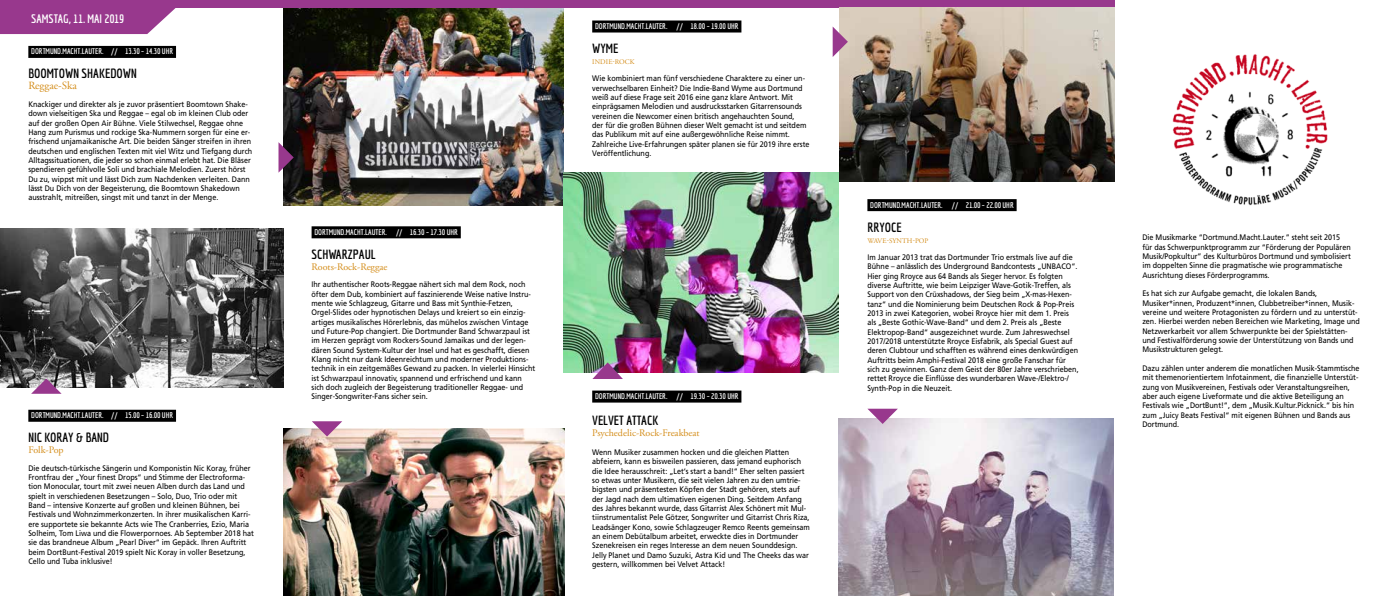
<style>
.page{position:relative;width:1389px;height:596px;background:#fff}
.page>*{position:absolute;margin:0;border:0;box-sizing:border-box;transform-origin:0 0}
.t1{font:700 13px "Economica";color:#000}
.t2{font:700 12px "Economica";color:#fff}
.t3{font:11px "Adobe Garamond Pro";color:#d48d1a}
.t4{font:10px "Adobe Garamond Pro";color:#d48d1a}
.t5{font:8px/9.3px "Frutiger LT Std";color:#000;scale:.9 1}
.t6{font:700 8px "Economica";color:#fff}
.t7{font:7px "Adobe Garamond Pro";letter-spacing:.015em;color:#d48d1a}
</style>
<div class="page">
<div style="left:28px;top:46px;width:148px;height:12px;background:#000"></div>
<img style="left:0;top:228px;width:283px;height:159px">
<div style="left:28px;top:409px;width:148px;height:12px;background:#000"></div>
<svg style="left:0;top:7px;width:184px;height:27px;background:#a44f9a"></svg>
<svg style="left:31px;top:378px;width:31px;height:15px"></svg>
<div style="left:312px;top:226px;width:149px;height:12px;background:#000"></div>
<img style="left:283px;top:428px;width:281px;height:167px">
<img style="left:283px;top:7px;width:281px;height:198px">
<svg style="left:279px;top:142px;width:15px;height:30px"></svg>
<svg style="left:312px;top:421px;width:30px;height:15px"></svg>
<div style="left:867px;top:199px;width:150px;height:12px;background:#000"></div>
<div style="left:592px;top:20px;width:149px;height:12px;background:#000"></div>
<div style="left:592px;top:390px;width:149px;height:12px;background:#000"></div>
<img style="left:839px;top:418px;width:275px;height:177px">
<img style="left:564px;top:172px;width:275px;height:200px">
<img style="left:1172px;top:54px;width:156px;height:152px">
<div style="left:0;top:0;width:1114px;height:7px;background:#98388d"></div>
<img style="left:839px;top:7px;width:275px;height:174px">
<svg style="left:867px;top:408px;width:31px;height:15px"></svg>
<svg style="left:833px;top:27px;width:15px;height:30px"></svg>
<svg style="left:592px;top:362px;width:31px;height:17px"></svg>
<h2 class="t2" style="left:31px;top:11px;width:94px">SAMSTAG, 11. MAI 2019</h2>
<p class="t6" style="left:31px;top:47px;width:144px">DORTMUND.MACHT.LAUTER. // 13.30 – 14.30 UHR</p>
<h1 class="t1" style="left:28px;top:66px;width:110px">BOOMTOWN SHAKEDOWN</h1>
<h3 class="t3" style="left:28px;top:79px;width:50px">Reggae-Ska</h3>
<p class="t5" style="left:28px;top:99px;width:250px">Knackiger und direkter als je zuvor präsentiert Boomtown Shake&shy;down vielseitigen Ska und Reggae – egal ob im kleinen Club oder auf der großen Open Air Bühne. Viele Stilwechsel, Reggae ohne Hang zum Purismus und rockige Ska-Nummern sorgen für eine er&shy;frischend unjamaikanische Art. Die beiden Sänger streifen in ihren deutschen und englischen Texten mit viel Witz und Tiefgang durch Alltagssituationen, die jeder so schon einmal erlebt hat. Die Bläser spendieren gefühlvolle Soli und brachiale Melodien. Zuerst hörst Du zu, wippst mit und lässt Dich zum Nachdenken verleiten. Dann lässt Du Dich von der Begeisterung, die Boomtown Shakedown ausstrahlt, mitreißen, singst mit und tanzt in der Menge.</p>
<p class="t6" style="left:31px;top:410px;width:144px">DORTMUND.MACHT.LAUTER. // 15.00 – 16.00 UHR</p>
<h1 class="t1" style="left:28px;top:430px;width:82px">NIC KORAY &amp; BAND</h1>
<p class="t4" style="left:28px;top:444px;width:37px">Folk-Pop</p>
<p class="t5" style="left:28px;top:463px;width:252px">Die deutsch-türkische Sängerin und Komponistin Nic Koray, früher Frontfrau der „Your finest Drops“ und Stimme der Electroforma&shy;tion Monocular, tourt mit zwei neuen Alben durch das Land und spielt in verschiedenen Besetzungen – Solo, Duo, Trio oder mit Band – intensive Konzerte auf großen und kleinen Bühnen, bei Festivals und Wohnzimmerkonzerten. In ihrer musikalischen Karri&shy;ere supportete sie bekannte Acts wie The Cranberries, Ezio, Maria Solheim, Tom Liwa und die Flowerpornoes. Ab September 2018 hat sie das brandneue Album „Pearl Diver“ im Gepäck. Ihren Auftritt beim DortBunt-Festival 2019 spielt Nic Koray in voller Besetzung, Cello und Tuba inklusive!</p>
<p class="t6" style="left:314px;top:227px;width:145px">DORTMUND.MACHT.LAUTER. // 16.30 – 17.30 UHR</p>
<h1 class="t1" style="left:312px;top:246px;width:66px">SCHWARZPAUL</h1>
<p class="t4" style="left:312px;top:260px;width:77px">Roots-Rock-Reggae</p>
<p class="t5" style="left:312px;top:279px;width:250px">Ihr authentischer Roots-Reggae nähert sich mal dem Rock, noch öfter dem Dub, kombiniert auf faszinierende Weise native Instru&shy;mente wie Schlagzeug, Gitarre und Bass mit Synthie-Fetzen, Orgel-Slides oder hypnotischen Delays und kreiert so ein einzig&shy;artiges musikalisches Hörerlebnis, das mühelos zwischen Vintage und Future-Pop changiert. Die Dortmunder Band Schwarzpaul ist im Herzen geprägt vom Rockers-Sound Jamaikas und der legen&shy;dären Sound System-Kultur der Insel und hat es geschafft, diesen Klang nicht nur dank Ideenreichtum und moderner Produktions&shy;technik in ein zeitgemäßes Gewand zu packen. In vielerlei Hinsicht ist Schwarzpaul innovativ, spannend und erfrischend und kann sich doch zugleich der Begeisterung traditioneller Reggae- und Singer-Songwriter-Fans sicher sein.</p>
<p class="t6" style="left:595px;top:21px;width:145px">DORTMUND.MACHT.LAUTER. // 18.00 – 19.00 UHR</p>
<h1 class="t1" style="left:592px;top:41px;width:28px">WYME</h1>
<p class="t7" style="left:592px;top:58px;width:44px">INDIE-ROCK</p>
<p class="t5" style="left:592px;top:74px;width:243px">Wie kombiniert man fünf verschiedene Charaktere zu einer un&shy;verwechselbaren Einheit? Die Indie-Band Wyme aus Dortmund weiß auf diese Frage seit 2016 eine ganz klare Antwort. Mit einprägsamen Melodien und ausdrucksstarken Gitarrensounds vereinen die Newcomer einen britisch angehauchten Sound,<br>der für die großen Bühnen dieser Welt gemacht ist und seitdem das Publikum mit auf eine außergewöhnliche Reise nimmt.<br>Zahlreiche Live-Erfahrungen später planen sie für 2019 ihre erste Veröffentlichung.</p>
<p class="t6" style="left:595px;top:391px;width:145px">DORTMUND.MACHT.LAUTER. // 19.30 – 20.30 UHR</p>
<h1 class="t1" style="left:592px;top:412px;width:68px">VELVET ATTACK</h1>
<p class="t4" style="left:592px;top:426px;width:109px">Psychedelic-Rock-Freakbeat</p>
<p class="t5" style="left:592px;top:447px;width:243px">Wenn Musiker zusammen hocken und die gleichen Platten abfeiern, kann es bisweilen passieren, dass jemand euphorisch die Idee herausschreit: „Let‘s start a band!“ Eher selten passiert so etwas unter Musikern, die seit vielen Jahren zu den umtrie&shy;bigsten und präsentesten Köpfen der Stadt gehören, stets auf der Jagd nach dem ultimativen eigenen Ding. Seitdem Anfang des Jahres bekannt wurde, dass Gitarrist Alex Schönert mit Mul&shy;tiinstrumentalist Pele Götzer, Songwriter und Gitarrist Chris Riza, Leadsänger Kono, sowie Schlagzeuger Remco Reents gemeinsam an einem Debütalbum arbeitet, erweckte dies in Dortmunder Szenekreisen ein reges Interesse an dem neuen Sounddesign.<br>Jelly Planet und Damo Suzuki, Astra Kid und The Cheeks das war gestern, willkommen bei Velvet Attack!</p>
<p class="t6" style="left:870px;top:200px;width:145px">DORTMUND.MACHT.LAUTER. // 21.00 – 22.00 UHR</p>
<h1 class="t1" style="left:867px;top:219px;width:36px">RRYOCE</h1>
<p class="t7" style="left:867px;top:236px;width:63px">WAVE-SYNTH-POP</p>
<p class="t5" style="left:867px;top:252px;width:236px">Im Januar 2013 trat das Dortmunder Trio erstmals live auf die Bühne – anlässlich des Underground Bandcontests „UNBACO“.<br>Hier ging Rroyce aus 64 Bands als Sieger hervor. Es folgten diverse Auftritte, wie beim Leipziger Wave-Gotik-Treffen, als Support von den Crüxshadows, der Sieg beim „X-mas-Hexen&shy;tanz“ und die Nominierung beim Deutschen Rock &amp; Pop-Preis 2013 in zwei Kategorien, wobei Rroyce hier mit dem 1. Preis als „Beste Gothic-Wave-Band“ und dem 2. Preis als „Beste Elektropop-Band“ ausgezeichnet wurde. Zum Jahreswechsel 2017/2018 unterstützte Rroyce Eisfabrik, als Special Guest auf deren Clubtour und schafften es während eines denkwürdigen Auftritts beim Amphi-Festival 2018 eine große Fanschar für sich zu gewinnen. Ganz dem Geist der 80er Jahre verschrieben, rettet Rroyce die Einflüsse des wunderbaren Wave-/Elektro-/ Synth-Pop in die Neuzeit.</p>
<p class="t5" style="left:1142px;top:233px;width:233px">Die Musikmarke “Dortmund.Macht.Lauter.” steht seit 2015 für das Schwerpunktprogramm zur “Förderung der Populären Musik/Popkultur” des Kulturbüros Dortmund und symbolisiert im doppelten Sinne die pragmatische wie programmatische Ausrichtung dieses Förderprogramms.</p>
<p class="t5" style="left:1142px;top:289px;width:243px">Es hat sich zur Aufgabe gemacht, die lokalen Bands, Musiker*innen, Produzent*innen, Clubbetreiber*innen, Musik&shy;vereine und weitere Protagonisten zu fördern und zu unterstüt&shy;zen. Hierbei werden neben Bereichen wie Marketing, Image und Netzwerkarbeit vor allem Schwerpunkte bei der Spielstätten&shy;und Festivalförderung sowie der Unterstützung von Bands und Musikstrukturen gelegt.</p>
<p class="t5" style="left:1142px;top:363px;width:243px">Dazu zählen unter anderem die monatlichen Musik-Stammtische mit themenorientiertem Infotainment, die finanzielle Unterstüt&shy;zung von Musikvereinen, Festivals oder Veranstaltungsreihen, aber auch eigene Liveformate und die aktive Beteiligung an Festivals wie „DortBunt!“, dem „Musik.Kultur.Picknick.“ bis hin zum „Juicy Beats Festival“ mit eigenen Bühnen und Bands aus Dortmund.</p>
</div>
